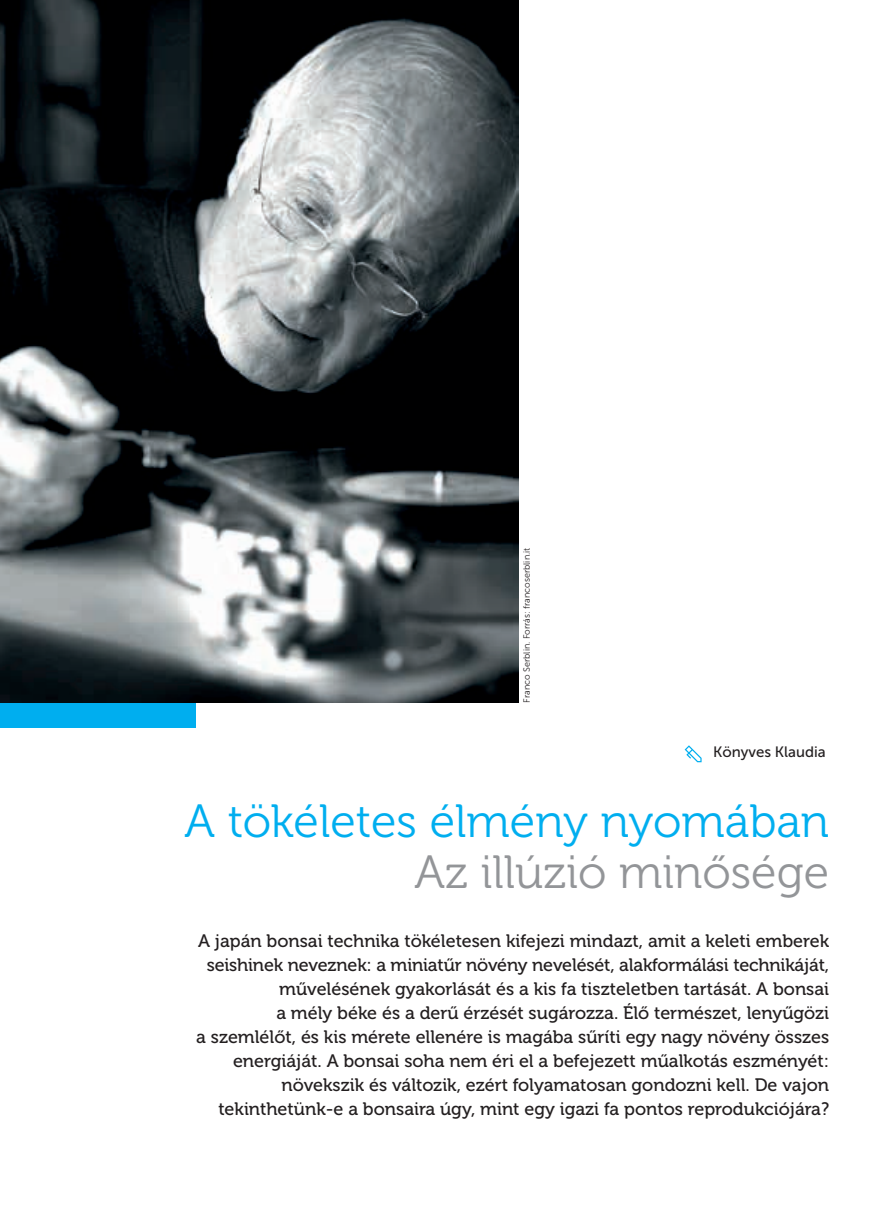
<style>
.page{position:relative;width:893px;height:1212px;background:#fff}
.page>*{position:absolute;margin:0;border:0;box-sizing:border-box;transform-origin:0 0}
.t1{font:46.5px "Museo 300";color:#00aeef}
.t2{font:46.5px "Museo 300";color:#939598}
.t3{font:18px/24px "Museo 500";color:#231f20;text-align:right}
.t4{font:15px "Museo Sans 500";color:#231f20}
.t5{font:9px "Museo Sans 300";color:#231f20}
</style>
<div class="page">
<div style="left:0;top:703px;width:196px;height:25px;background:#00aeef"></div>
<svg style="left:685px;top:745px;width:17px;height:17px"></svg>
<img style="left:0;top:0;width:519px;height:703px">
<p class="t5" style="left:522px;top:703px;width:156px;rotate:-90deg">Franco Serblin. Forrás: francoserblin.it</p>
<p class="t4" style="left:713px;top:743px;width:114px">Könyves Klaudia</p>
<h1 class="t1" style="left:185px;top:795px;width:646px">A tökéletes élmény nyomában</h1>
<h1 class="t2" style="left:414px;top:846px;width:416px">Az illúzió minősége</h1>
<p class="t3" style="left:196px;top:929px;width:634px">A japán bonsai technika tökéletesen kifejezi mindazt, amit a keleti emberek seishinek neveznek: a miniatűr növény nevelését, alakformálási technikáját, művelésének gyakorlását és a kis fa tiszteletben tartását. A bonsai<br>a mély béke és a derű érzését sugározza. Élő természet, lenyűgözi<br>a szemlélőt, és kis mérete ellenére is magába sűríti egy nagy növény összes energiáját. A bonsai soha nem éri el a befejezett műalkotás eszményét: növekszik és változik, ezért folyamatosan gondozni kell. De vajon tekinthetünk-e a bonsaira úgy, mint egy igazi fa pontos reprodukciójára?</p>
</div>
